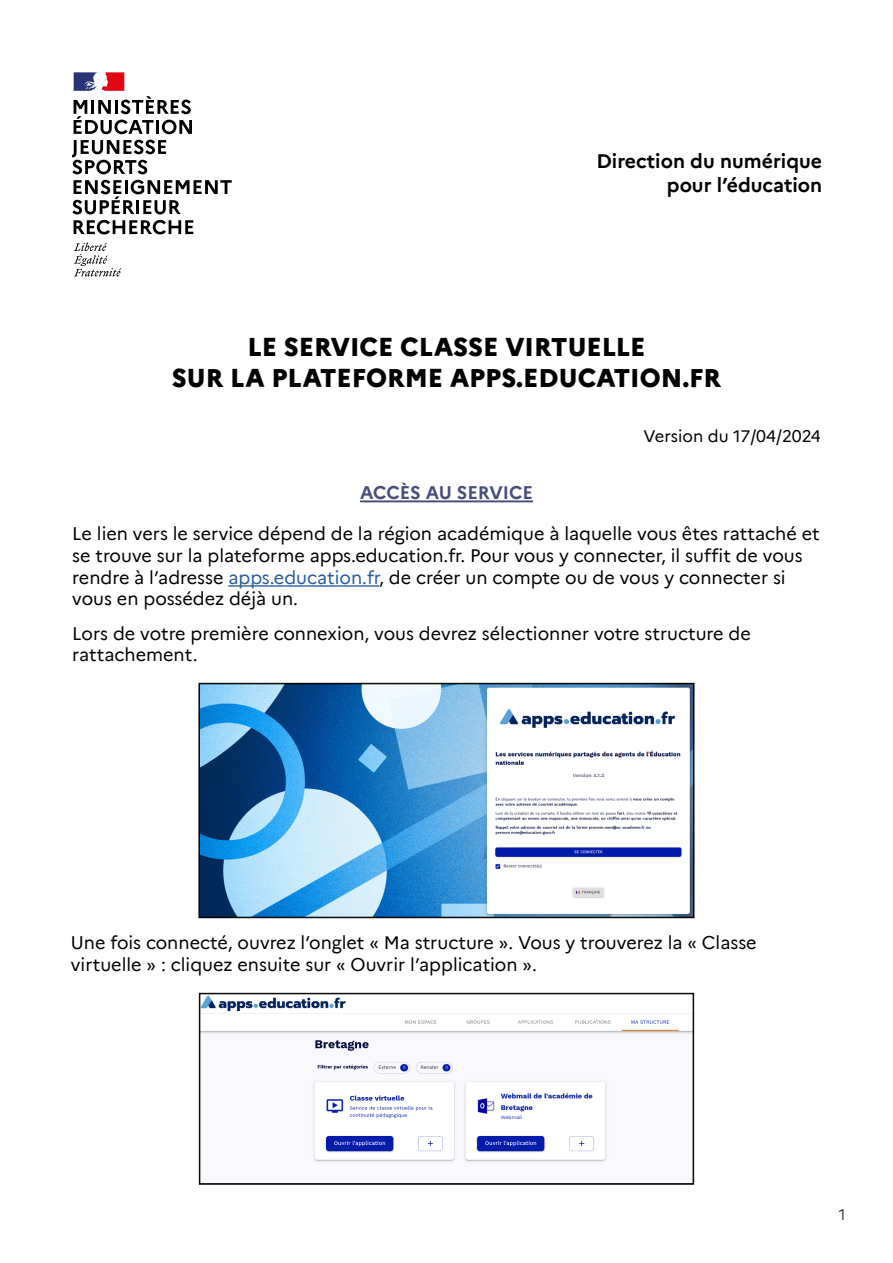
<style>
.page{position:relative;width:893px;height:1263px;background:#fff}
.page>*{position:absolute;margin:0;border:0;box-sizing:border-box;transform-origin:0 0}
.t1{font:800 25.5px/30.6px "Marianne";color:#000;text-align:center}
.t2{font:700 19.5px/23.4px "Marianne";color:#000;text-align:right}
.t3{font:18px/21.6px "Marianne";color:#000}
.t4{font:700 18px "Marianne";color:#484d7a}
.t5{font:16.5px "Marianne";color:#000}
.t6{font:300 15px "Marianne";color:#000}
.s1{color:#275b9b}
</style>
<div class="page">
<svg style="left:74px;top:243px;width:47px;height:33px"></svg>
<svg style="left:74px;top:72px;width:118px;height:62px"></svg>
<svg style="left:72px;top:140px;width:160px;height:74px"></svg>
<svg style="left:74px;top:220px;width:119px;height:14px"></svg>
<hr style="left:360px;top:500px;width:173px;height:2px;background:#484d7a">
<hr style="left:228px;top:585px;width:151px;height:2px;background:#275b9b">
<svg style="left:199px;top:993px;width:495px;height:191px"></svg>
<div style="left:200px;top:994px;width:493px;height:190px;border:1px solid #000"></div>
<svg style="left:199px;top:683px;width:495px;height:235px"></svg>
<p class="t2" style="left:596px;top:148px;width:227px">Direction du numérique pour l’éducation</p>
<h1 class="t1" style="left:172px;top:330px;width:551px">LE SERVICE CLASSE VIRTUELLE<br>SUR LA PLATEFORME APPS.EDUCATION.FR</h1>
<p class="t5" style="left:643px;top:423px;width:179px">Version du 17/04/2024</p>
<p class="t4" style="left:360px;top:479px;width:174px">ACCÈS AU SERVICE</p>
<p class="t3" style="left:72px;top:522px;width:749px">Le lien vers le service dépend de la région académique à laquelle vous êtes rattaché et se trouve sur la plateforme apps.education.fr. Pour vous y connecter, il suffit de vous rendre à l’adresse <span class="s1">apps.education.fr</span>, de créer un compte ou de vous y connecter si vous en possédez déjà un.</p>
<p class="t3" style="left:72px;top:621px;width:680px">Lors de votre première connexion, vous devrez sélectionner votre structure de rattachement.</p>
<p class="t3" style="left:71px;top:930px;width:687px">Une fois connecté, ouvrez l’onglet « Ma structure ». Vous y trouverez la « Classe virtuelle » : cliquez ensuite sur « Ouvrir l’application ».</p>
<p class="t6" style="left:839px;top:1203px;width:8px">1</p>
</div>
